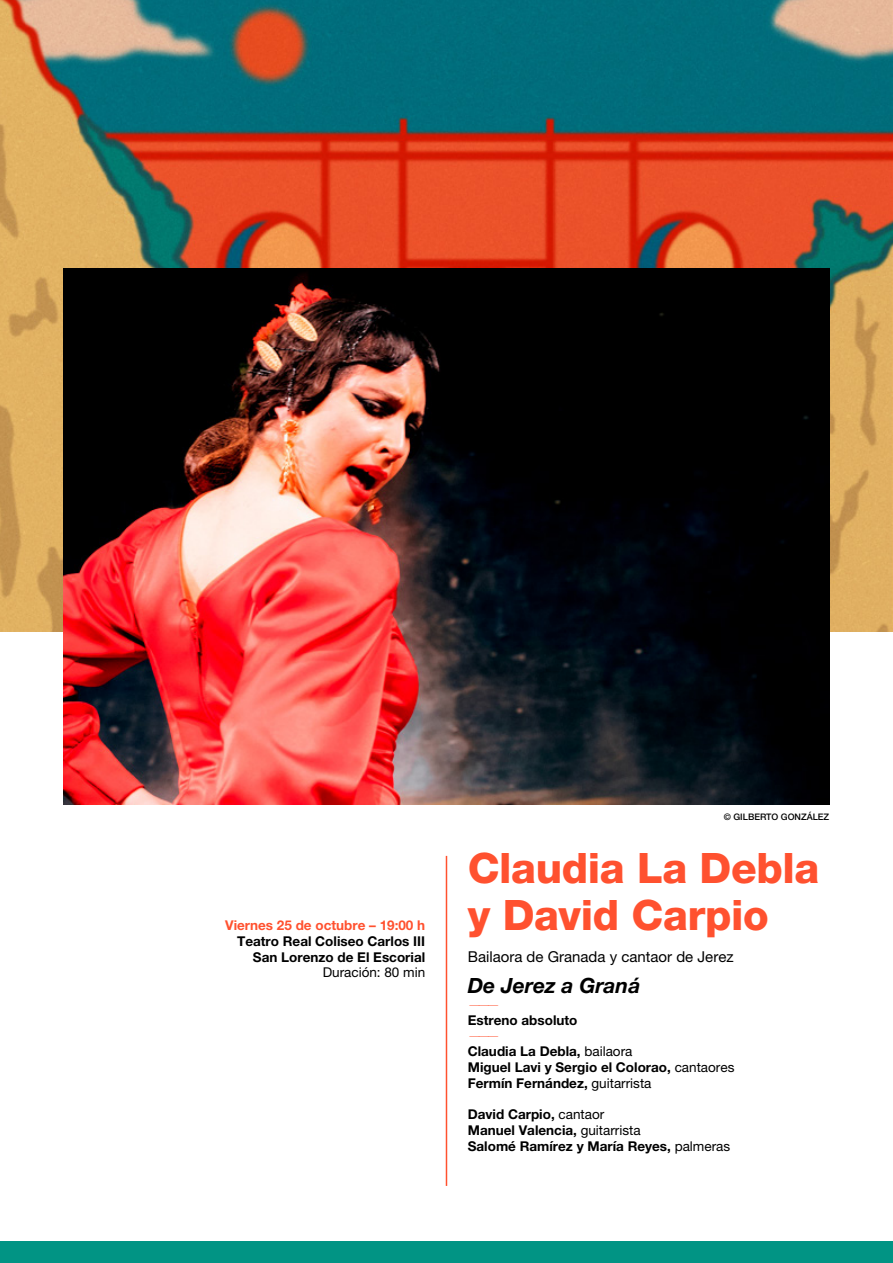
<style>
.page{position:relative;width:893px;height:1263px;background:#fff}
.page>*{position:absolute;margin:0;border:0;box-sizing:border-box;transform-origin:0 0}
.t1{font:800 42px/47.2px "Helvetica Neue LT Pro";letter-spacing:-.01em;color:#ff512f}
.t2{font:italic 700 21px "Helvetica Neue LT Pro";color:#000}
.t3{font:15px "Helvetica Neue LT Pro";color:#000}
.t4{font:700 13.5px/15.8px "Helvetica Neue LT Pro";color:#000}
.t5{font:700 13.5px "Helvetica Neue LT Pro";color:#ff512f}
.t6{font:13.5px "Helvetica Neue LT Pro";color:#000}
.t7{font:100 13.5px "Helvetica Neue LT Pro";color:#ff512f}
.t8{font:500 9px "Helvetica Neue LT Pro";color:#000}
.s1{font-weight:100;color:#ff512f}
.s2{font-weight:400}
</style>
<div class="page">
<img style="left:0;top:0;width:893px;height:631px">
<div style="left:0;top:1242px;width:893px;height:21px;background:#019484"></div>
<img style="left:64px;top:269px;width:765px;height:535px">
<hr style="left:446px;top:856px;width:1px;height:330px;background:#ff512f">
<p class="t5" style="left:225px;top:917px;width:202px">Viernes 25 de octubre – 19:00 h</p>
<p class="t4" style="left:237px;top:933px;width:190px;text-align:right">Teatro Real Coliseo Carlos III<br>San Lorenzo de El Escorial</p>
<p class="t6" style="left:323px;top:964px;width:104px">Duración: 80 min</p>
<p class="t8" style="left:724px;top:811px;width:107px">© GILBERTO GONZÁLEZ</p>
<h1 class="t1" style="left:468px;top:844px;width:353px">Claudia La Debla y David Carpio</h1>
<p class="t3" style="left:468px;top:947px;width:267px">Bailaora de Granada y cantaor de Jerez</p>
<h2 class="t2" style="left:468px;top:973px;width:174px">De Jerez a Graná</h2>
<p class="t7" style="left:468px;top:996px;width:34px">———</p>
<p class="t4" style="left:468px;top:1012px;width:111px">Estreno absoluto</p>
<p class="t4" style="left:468px;top:1027px;width:268px"><span class="s1">———<br></span>Claudia La Debla, <span class="s2">bailaora<br></span>Miguel Lavi y Sergio el Colorao, <span class="s2">cantaores<br></span>Fermín Fernández, <span class="s2">guitarrista</span></p>
<p class="t4" style="left:468px;top:1106px;width:264px">David Carpio, <span class="s2">cantaor<br></span>Manuel Valencia, <span class="s2">guitarrista<br></span>Salomé Ramírez y María Reyes, <span class="s2">palmeras</span></p>
</div>
